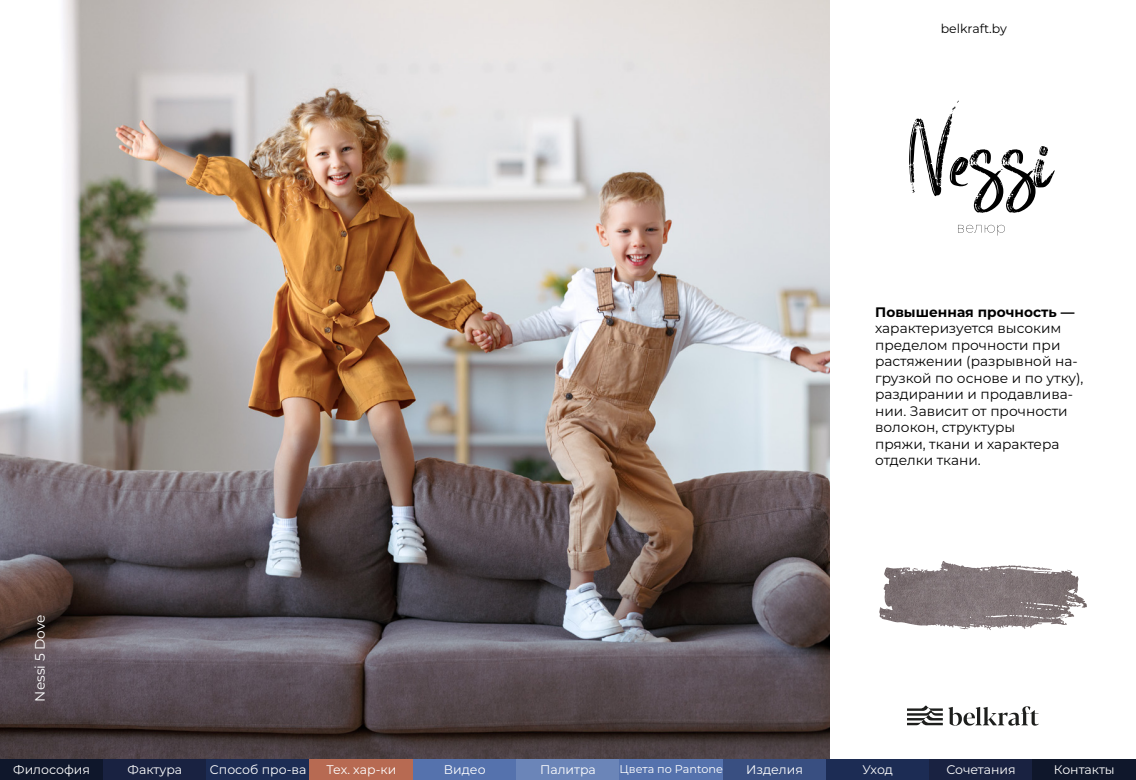
<style>
.page{position:relative;width:1136px;height:780px;background:#fff}
.page>*{position:absolute;margin:0;border:0;box-sizing:border-box;transform-origin:0 0}
.t1{font:13.75px/16.5px "Montserrat";color:#000}
.t2{font:700 13.75px "Montserrat";color:#000}
.t3{font:13.75px "Montserrat";color:#fff}
.t4{font:12.5px "Montserrat";color:#fff}
.t5{font:12.5px "Montserrat";color:#000}
.t6{font:11.25px "Montserrat";color:#fff}
</style>
<div class="page">
<img style="left:0;top:0;width:829px;height:759px">
<svg style="left:958px;top:225px;width:47px;height:10px"></svg>
<svg style="left:909px;top:101px;width:146px;height:112px"></svg>
<img style="left:879px;top:561px;width:64px;height:58px">
<svg style="left:907px;top:705px;width:132px;height:20px"></svg>
<div style="left:0;top:759px;width:103px;height:21px;background:#0f172b"></div>
<div style="left:103px;top:759px;width:104px;height:21px;background:#192241"></div>
<div style="left:207px;top:759px;width:103px;height:21px;background:#1c2c54"></div>
<div style="left:310px;top:759px;width:103px;height:21px;background:#b76a52"></div>
<div style="left:413px;top:759px;width:103px;height:21px;background:#5572ad"></div>
<div style="left:516px;top:759px;width:104px;height:21px;background:#6b85b8"></div>
<div style="left:620px;top:759px;width:103px;height:21px;background:#5572ad"></div>
<div style="left:723px;top:759px;width:103px;height:21px;background:#394f81"></div>
<div style="left:826px;top:759px;width:103px;height:21px;background:#1c2c54"></div>
<div style="left:929px;top:759px;width:104px;height:21px;background:#192241"></div>
<div style="left:1033px;top:759px;width:103px;height:21px;background:#0f172b"></div>
<p class="t5" style="left:941px;top:20px;width:68px">belkraft.by</p>
<p class="t3" style="left:31px;top:701px;width:88px;rotate:-90deg">Nessi 5 Dove</p>
<p class="t2" style="left:875px;top:302px;width:201px">Повышенная прочность —</p>
<p class="t1" style="left:875px;top:319px;width:210px">характеризуется высоким пределом прочности при растяжении (разрывной на&shy;грузкой по основе и по утку), раздирании и продавлива&shy;нии. Зависит от прочности волокон, структуры<br>пряжи, ткани и характера отделки ткани.</p>
<p class="t4" style="left:13px;top:761px;width:78px">Философия</p>
<p class="t4" style="left:128px;top:761px;width:56px">Фактура</p>
<p class="t4" style="left:210px;top:761px;width:98px">Cпособ про-ва</p>
<p class="t4" style="left:327px;top:761px;width:71px">Тех. хар-ки</p>
<p class="t4" style="left:444px;top:761px;width:43px">Видео</p>
<p class="t4" style="left:540px;top:761px;width:57px">Палитра</p>
<p class="t6" style="left:620px;top:761px;width:105px">Цвета по Pantone</p>
<p class="t4" style="left:746px;top:761px;width:58px">Изделия</p>
<p class="t4" style="left:863px;top:761px;width:32px">Уход</p>
<p class="t4" style="left:946px;top:761px;width:71px">Сочетания</p>
<p class="t4" style="left:1054px;top:761px;width:62px">Контакты</p>
</div>
